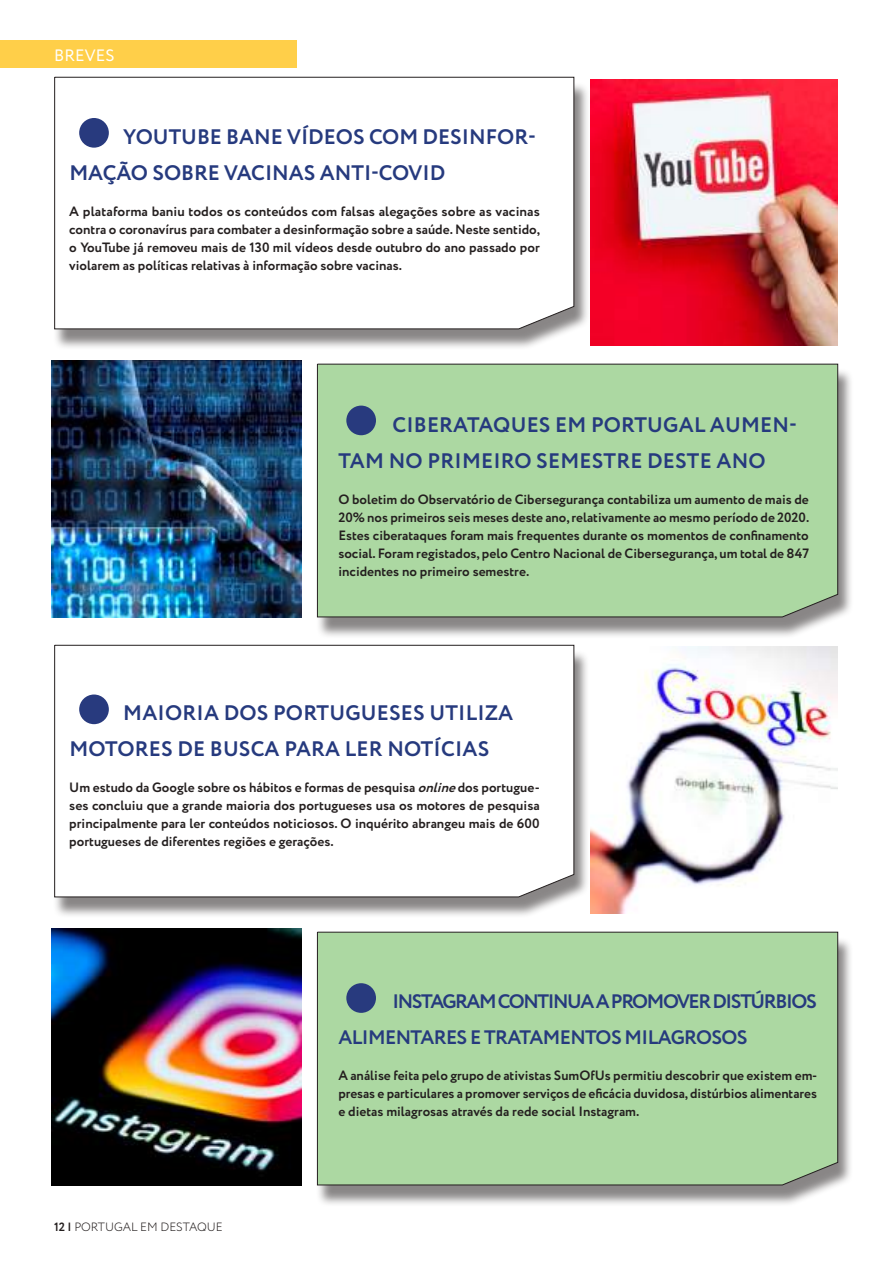
<style>
.page{position:relative;width:893px;height:1263px;background:#fff}
.page>*{position:absolute;margin:0;border:0;box-sizing:border-box;transform-origin:0 0}
.t1{font:700 21px/36px "Circe";letter-spacing:.01em;color:#263a7e}
.t2{font:700 19.5px/36px "Circe";letter-spacing:-.07em;color:#263a7e}
.t3{font:16.5px "Circe";letter-spacing:.01em;color:#fff}
.t4{font:700 13.5px/18px "Circe";color:#241f1f;text-align:justify}
.t5{font:300 12px "Circe";color:#241f1f}
.s1{font-style:italic}
.s2{font-weight:700}
</style>
<div class="page">
<div style="left:316px;top:936px;width:537px;height:270px;background:#241f1f;opacity:.54"></div>
<div style="left:317px;top:932px;width:521px;height:253px;background:#acd8a2"></div>
<div style="left:0;top:40px;width:297px;height:28px;background:#ffcf49"></div>
<div style="left:53px;top:82px;width:537px;height:269px;background:#241f1f;opacity:.54"></div>
<svg style="left:54px;top:77px;width:520px;height:252px"></svg>
<div style="left:316px;top:368px;width:537px;height:270px;background:#241f1f;opacity:.54"></div>
<div style="left:317px;top:364px;width:521px;height:253px;background:#acd8a2"></div>
<div style="left:79px;top:118px;width:30px;height:30px;background:#283a7e;border-radius:50%"></div>
<div style="left:346px;top:406px;width:30px;height:29px;background:#283a7e;border-radius:50%"></div>
<img style="left:52px;top:361px;width:249px;height:256px">
<img style="left:590px;top:79px;width:248px;height:266px">
<div style="left:53px;top:650px;width:537px;height:268px;background:#241f1f;opacity:.54"></div>
<svg style="left:54px;top:645px;width:520px;height:252px"></svg>
<div style="left:79px;top:694px;width:30px;height:30px;background:#283a7e;border-radius:50%"></div>
<div style="left:346px;top:983px;width:30px;height:30px;background:#283a7e;border-radius:50%"></div>
<img style="left:52px;top:929px;width:249px;height:256px">
<img style="left:590px;top:646px;width:248px;height:268px">
<p class="t3" style="left:54px;top:44px;width:62px">BREVES</p>
<h1 class="t1" style="left:69px;top:120px;width:468px;text-indent:54px">YOUTUBE BANE VÍDEOS COM DESINFOR-<br>MAÇÃO SOBRE VACINAS ANTI-COVID</h1>
<p class="t4" style="left:69px;top:203px;width:472px">A plataforma baniu todos os conteúdos com falsas alegações sobre as vacinas contra o coronavírus para combater a desinformação sobre a saúde. Neste sentido, o YouTube já removeu mais de 130 mil vídeos desde outubro do ano passado por violarem as políticas relativas à informação sobre vacinas.</p>
<h1 class="t1" style="left:338px;top:408px;width:460px;text-indent:54px">CIBERATAQUES EM PORTUGAL AUMEN-<br>TAM NO PRIMEIRO SEMESTRE DESTE ANO</h1>
<p class="t4" style="left:338px;top:491px;width:472px">O boletim do Observatório de Cibersegurança contabiliza um aumento de mais de 20% nos primeiros seis meses deste ano, relativamente ao mesmo período de 2020.<br>Estes ciberataques foram mais frequentes durante os momentos de confinamento social. Foram registados, pelo Centro Nacional de Cibersegurança, um total de 847 incidentes no primeiro semestre.</p>
<h1 class="t1" style="left:69px;top:696px;width:445px;text-indent:54px">MAIORIA DOS PORTUGUESES UTILIZA<br>MOTORES DE BUSCA PARA LER NOTÍCIAS</h1>
<p class="t4" style="left:69px;top:779px;width:472px">Um estudo da Google sobre os hábitos e formas de pesquisa <span class="s1">online</span>dos portugue&shy;ses concluiu que a grande maioria dos portugueses usa os motores de pesquisa principalmente para ler conteúdos noticiosos. O inquérito abrangeu mais de 600 portugueses de diferentes regiões e gerações.</p>
<p class="t5" style="left:54px;top:1219px;width:170px"><span class="s2">12 |</span> PORTUGAL EM DESTAQUE</p>
<h2 class="t2" style="left:338px;top:984px;width:480px;text-indent:54px">INSTAGRAM CONTINUA A PROMOVER DISTÚRBIOS<br>ALIMENTARES E TRATAMENTOS MILAGROSOS</h2>
<p class="t4" style="left:338px;top:1067px;width:480px">A análise feita pelo grupo de ativistas SumOfUs permitiu descobrir que existem em&shy;presas e particulares a promover serviços de eficácia duvidosa, distúrbios alimentares e dietas milagrosas através da rede social Instagram.</p>
</div>
